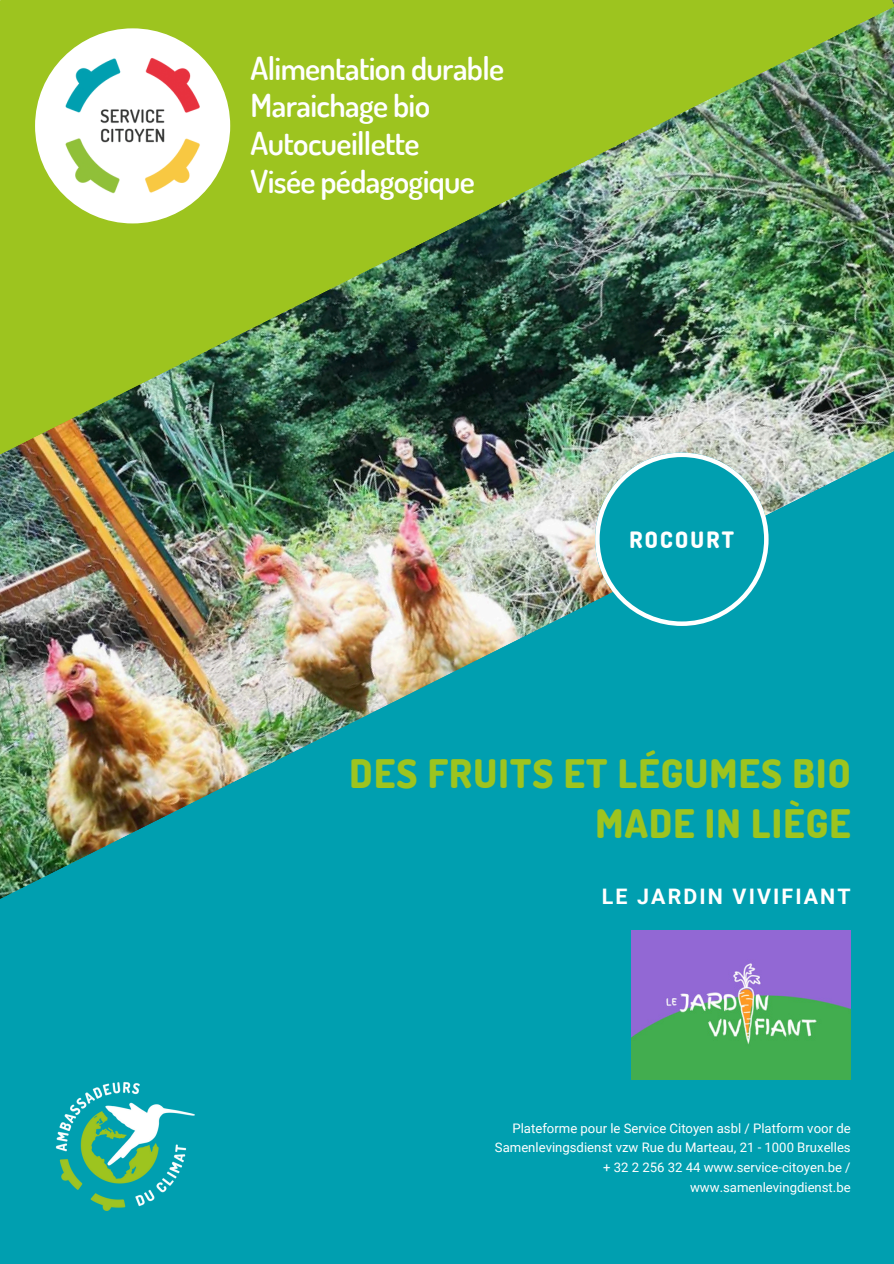
<style>
.page{position:relative;width:894px;height:1264px;background:#fff}
.page>*{position:absolute;margin:0;border:0;box-sizing:border-box;transform-origin:0 0}
.t1{font:800 39.3px/49.9px "Dosis";letter-spacing:.03em;color:#9dc41f;text-align:right}
.t2{font:600 31.8px "Dosis";letter-spacing:-.02em;color:#fff}
.t3{font:800 22.5px "Dosis";letter-spacing:.1em;color:#fff}
.t4{font:700 21.3px "Roboto";letter-spacing:.1em;color:#fff}
.t5{font:13.05px/19.6px "Roboto";color:#fff;text-align:right}
</style>
<div class="page">
<img style="left:0;top:454px;width:893px;height:809px">
<img style="left:0;top:0;width:893px;height:454px">
<div style="left:35px;top:28px;width:195px;height:195px;background:#fff;border-radius:50%"></div>
<img style="left:65px;top:58px;width:135px;height:136px">
<img style="left:54px;top:1080px;width:140px;height:130px">
<svg style="left:595px;top:452px;width:173px;height:174px"></svg>
<img style="left:631px;top:931px;width:219px;height:148px">
<p class="t2" style="left:250px;top:47px;width:255px">Alimentation durable</p>
<h3 class="t2" style="left:250px;top:84px;width:181px">Maraichage bio</h3>
<h3 class="t2" style="left:250px;top:122px;width:170px">Autocueillette</h3>
<p class="t2" style="left:250px;top:160px;width:226px">Visée pédagogique</p>
<h2 class="t3" style="left:629px;top:525px;width:106px">ROCOURT</h2>
<h1 class="t1" style="left:349px;top:747px;width:502px">DES FRUITS ET LÉGUMES BIO<br>MADE IN LIÈGE</h1>
<h2 class="t4" style="left:601px;top:884px;width:250px">LE JARDIN VIVIFIANT</h2>
<p class="t5" style="left:494px;top:1118px;width:357px">Plateforme pour le Service Citoyen asbl / Platform voor de Samenlevingsdienst vzw Rue du Marteau, 21 - 1000 Bruxelles + 32 2 256 32 44 www.service-citoyen.be / www.samenlevingdienst.be</p>
</div>
